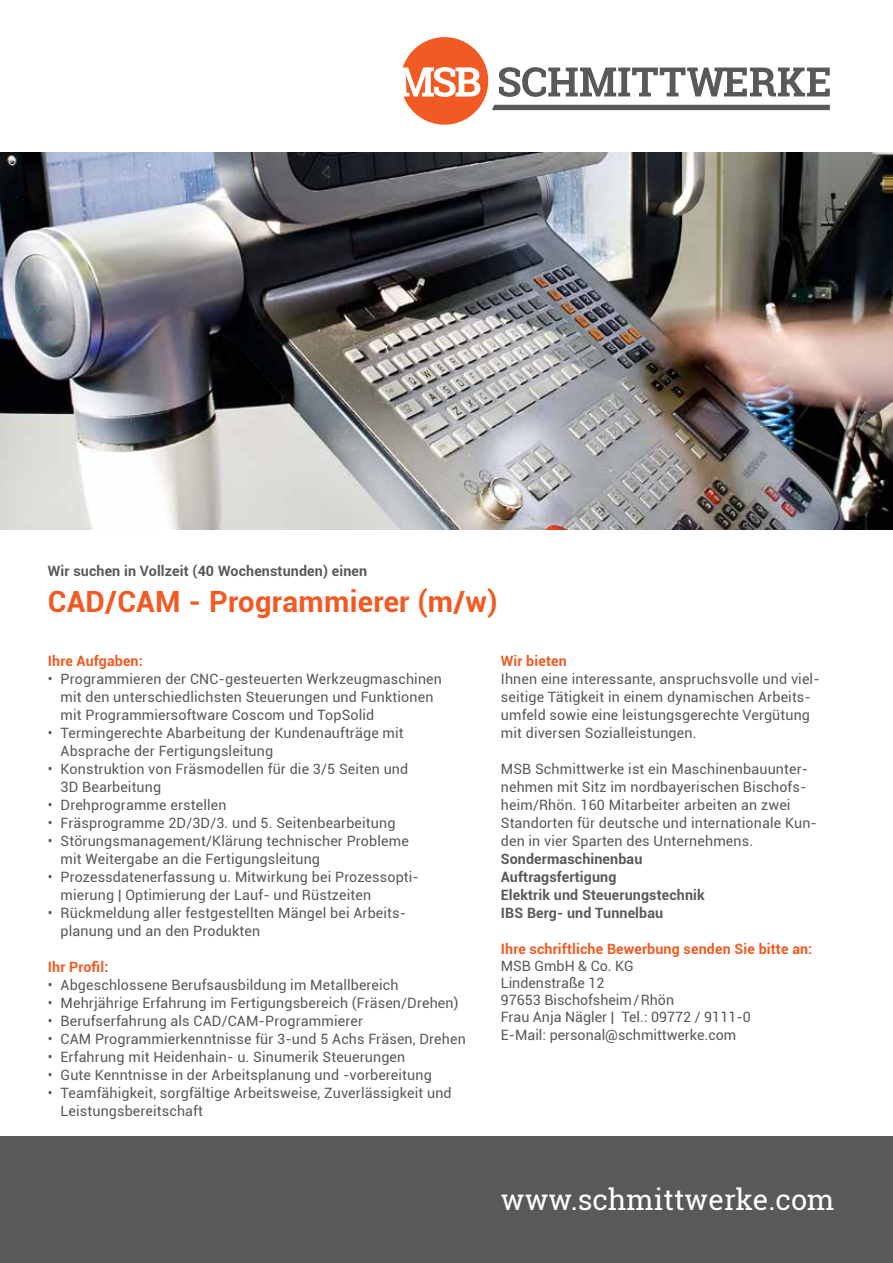
<style>
.page{position:relative;width:893px;height:1263px;background:#fff}
.page>*{position:absolute;margin:0;border:0;box-sizing:border-box;transform-origin:0 0}
.t1{font:700 29.25px "Roboto";letter-spacing:.01em;color:#f15a22}
.t2{font:28.95px "Roboto Slab";color:#fff}
.t3{font:14.25px/18px "Roboto";letter-spacing:.01em;color:#58595b}
.t4{font:700 14.25px/18px "Roboto";letter-spacing:.01em;color:#58595b}
.t5{font:700 14.25px "Roboto";letter-spacing:.01em;color:#f15a22}
</style>
<div class="page">
<div style="left:0;top:1137px;width:893px;height:126px;background:#58595b"></div>
<svg style="left:403px;top:37px;width:427px;height:88px"></svg>
<img style="left:0;top:152px;width:893px;height:377px">
<p class="t4" style="left:48px;top:561px;width:321px">Wir suchen in Vollzeit (40 Wochenstunden) einen</p>
<h1 class="t1" style="left:48px;top:581px;width:451px">CAD/CAM - Programmierer (m/w)</h1>
<p class="t5" style="left:48px;top:651px;width:97px">Ihre Aufgaben:</p>
<p class="t3" style="left:61px;top:669px;width:383px;text-indent:-13px">• Programmieren der CNC-gesteuerten Werkzeugmaschinen mit den unterschiedlichsten Steuerungen und Funktionen mit Programmiersoftware Coscom und TopSolid</p>
<p class="t3" style="left:61px;top:723px;width:345px;text-indent:-13px">• Termingerechte Abarbeitung der Kundenaufträge mit<br>Absprache der Fertigungsleitung</p>
<p class="t3" style="left:61px;top:759px;width:349px;text-indent:-13px">• Konstruktion von Fräsmodellen für die 3/5 Seiten und<br>3D Bearbeitung</p>
<p class="t3" style="left:48px;top:795px;width:180px">• Drehprogramme erstellen</p>
<p class="t3" style="left:48px;top:813px;width:349px">• Fräsprogramme 2D/3D/3. und 5. Seitenbearbeitung</p>
<p class="t3" style="left:61px;top:831px;width:350px;text-indent:-13px">• Störungsmanagement/Klärung technischer Probleme mit Weitergabe an die Fertigungsleitung</p>
<p class="t3" style="left:61px;top:867px;width:360px;text-indent:-13px">• Prozessdatenerfassung u. Mitwirkung bei Prozessopti&shy;mierung | Optimierung der Lauf- und Rüstzeiten</p>
<p class="t3" style="left:61px;top:903px;width:347px;text-indent:-13px">• Rückmeldung aller festgestellten Mängel bei Arbeits&shy;planung und an den Produkten</p>
<p class="t5" style="left:48px;top:957px;width:62px">Ihr Profil:</p>
<p class="t3" style="left:48px;top:975px;width:352px">• Abgeschlossene Berufsausbildung im Metallbereich</p>
<p class="t3" style="left:48px;top:993px;width:412px">• Mehrjährige Erfahrung im Fertigungsbereich (Fräsen/Drehen)</p>
<p class="t3" style="left:48px;top:1011px;width:317px">• Berufserfahrung als CAD/CAM-Programmierer</p>
<p class="t3" style="left:48px;top:1029px;width:419px">• CAM Programmierkenntnisse für 3-und 5 Achs Fräsen, Drehen</p>
<p class="t3" style="left:48px;top:1047px;width:359px">• Erfahrung mit Heidenhain- u. Sinumerik Steuerungen</p>
<p class="t3" style="left:48px;top:1065px;width:385px">• Gute Kenntnisse in der Arbeitsplanung und -vorbereitung</p>
<p class="t3" style="left:61px;top:1083px;width:393px;text-indent:-13px">• Teamfähigkeit, sorgfältige Arbeitsweise, Zuverlässigkeit und<br>Leistungsbereitschaft</p>
<p class="t5" style="left:501px;top:651px;width:67px">Wir bieten</p>
<p class="t3" style="left:501px;top:669px;width:320px">Ihnen eine interessante, anspruchsvolle und viel&shy;seitige Tätigkeit in einem dynamischen Arbeits&shy;umfeld sowie eine leistungsgerechte Vergütung mit diversen Sozialleistungen.</p>
<p class="t3" style="left:501px;top:759px;width:318px">MSB Schmittwerke ist ein Maschinenbauunter&shy;nehmen mit Sitz im nordbayerischen Bischofs&shy;heim/Rhön. 160 Mitarbeiter arbeiten an zwei Standorten für deutsche und internationale Kun&shy;den in vier Sparten des Unternehmens.</p>
<p class="t4" style="left:501px;top:849px;width:206px">Sondermaschinenbau<br>Auftragsfertigung<br>Elektrik und Steuerungstechnik<br>IBS Berg- und Tunnelbau</p>
<p class="t5" style="left:501px;top:939px;width:313px">Ihre schriftliche Bewerbung senden Sie bitte an:</p>
<p class="t3" style="left:501px;top:957px;width:251px;line-height:17.1px">MSB GmbH &amp; Co. KG<br>Lindenstraße 12<br>97653 Bischofsheim/Rhön<br>Frau Anja Nägler | Tel.: 09772 / 9111-0<br>E-Mail: personal@schmittwerke.com</p>
<h2 class="t2" style="left:501px;top:1179px;width:335px">www.schmittwerke.com</h2>
</div>
